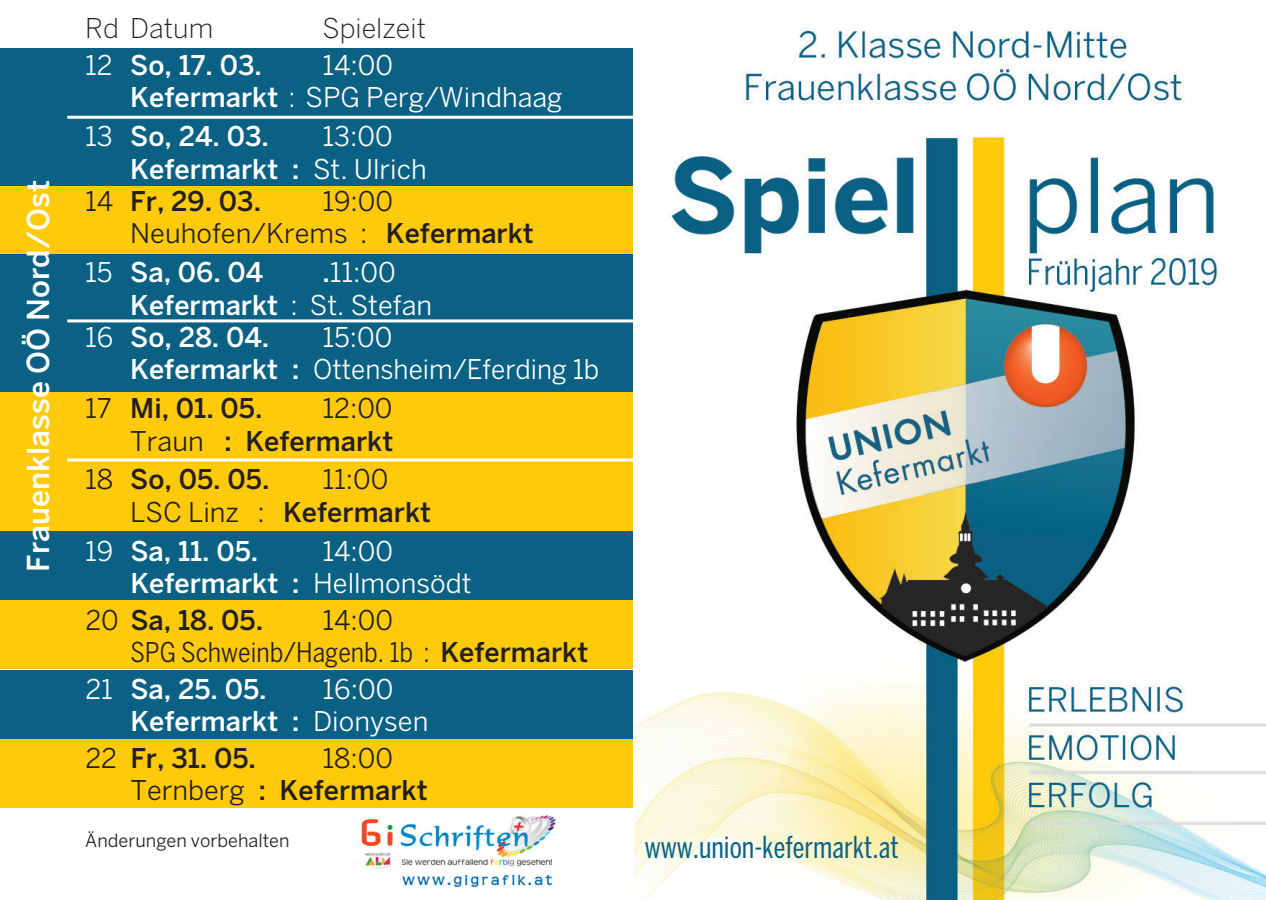
<style>
.page{position:relative;width:1266px;height:900px;background:#fff}
.page>*{position:absolute;margin:0;border:0;box-sizing:border-box;transform-origin:0 0}
.t1{font:extra-condensed 30px "Benton Sans";color:#0a6183}
.t2{font:500 30px "Benton Sans";color:#fff}
.t3{font:27px/32.4px "Benton Sans";color:#fff}
.t4{font:500 27px "Benton Sans";color:#fff}
.t5{font:27px/32.4px "Benton Sans";color:#231f20}
.t6{font:500 27px/32.4px "Benton Sans";color:#231f20;text-align:right}
.t7{font:condensed 27px/32.4px "Benton Sans";color:#231f20;text-align:center}
.t8{font:300 27px "Benton Sans";color:#231f20}
.t9{font:18px "Benton Sans";color:#231f20}
.s1{font-weight:400}
.s2{font-weight:500}
.s3{font-stretch:condensed}
.s4{font-stretch:normal}
.s5{font-weight:500;font-stretch:normal}
</style>
<div class="page">
<img style="left:633px;top:30px;width:633px;height:870px">
<div style="left:0;top:48px;width:633px;height:69px;background:#0a6183"></div>
<div style="left:0;top:392px;width:633px;height:138px;background:#feca0a"></div>
<div style="left:0;top:186px;width:633px;height:68px;background:#feca0a"></div>
<div style="left:0;top:600px;width:633px;height:69px;background:#feca0a"></div>
<div style="left:0;top:739px;width:633px;height:69px;background:#feca0a"></div>
<div style="left:0;top:117px;width:633px;height:69px;background:#0a6183"></div>
<div style="left:0;top:254px;width:633px;height:138px;background:#0a6183"></div>
<div style="left:0;top:531px;width:633px;height:69px;background:#0a6183"></div>
<div style="left:0;top:670px;width:633px;height:69px;background:#0a6183"></div>
<img style="left:361px;top:815px;width:195px;height:73px">
<hr style="left:67px;top:116px;width:566px;height:3px;background:#fff">
<hr style="left:67px;top:319px;width:566px;height:3px;background:#fff">
<hr style="left:67px;top:458px;width:566px;height:3px;background:#fff">
<svg style="left:1260px;top:895px;width:6px;height:5px"></svg>
<p class="t2" style="left:20px;top:572px;width:393px;rotate:-90deg">Frauenklasse OÖ Nord/Ost</p>
<p class="t8" style="left:85px;top:13px;width:130px">Rd Datum</p>
<p class="t8" style="left:322px;top:13px;width:105px">Spielzeit</p>
<p class="t4" style="left:85px;top:49px;width:178px"><span class="s1">12</span> So, 17. 03.</p>
<p class="t3" style="left:130px;top:49px;width:434px;text-indent:192px">14:00<br><span class="s2">Kefermarkt</span> <span class="s3">:</span> SPG Perg/Windhaag</p>
<p class="t4" style="left:85px;top:120px;width:185px"><span class="s1">13</span> So, 24. 03.</p>
<p class="t3" style="left:322px;top:120px;width:72px">13:00</p>
<p class="t4" style="left:130px;top:153px;width:298px">Kefermarkt : <span class="s1">St. Ulrich</span></p>
<p class="t6" style="left:85px;top:185px;width:177px"><span class="s1">14</span> Fr, 29. 03.</p>
<p class="t5" style="left:130px;top:185px;width:405px;text-indent:192px">19:00<br>Neuhofen/Krems : <span class="s2">Kefermarkt</span></p>
<p class="t4" style="left:85px;top:256px;width:180px"><span class="s1">15</span> Sa, 06. 04</p>
<p class="t3" style="left:322px;top:256px;width:75px"><span class="s2">.</span>11:00</p>
<p class="t4" style="left:130px;top:289px;width:303px">Kefermarkt <span class="s1">: St. Stefan</span></p>
<p class="t4" style="left:85px;top:321px;width:186px"><span class="s1">16</span> So, 28. 04.</p>
<p class="t3" style="left:130px;top:321px;width:470px;text-align:center">15:00<br><span class="s2">Kefermarkt :</span> Ottensheim/Eferding 1b</p>
<p class="t6" style="left:85px;top:392px;width:179px"><span class="s1">17</span> Mi, 01. 05.</p>
<p class="t6" style="left:130px;top:392px;width:264px"><span class="s1">12:00<br>Traun</span> : Kefermarkt</p>
<p class="t6" style="left:85px;top:463px;width:186px"><span class="s1">18</span> So, 05. 05.</p>
<p class="t5" style="left:130px;top:463px;width:302px;text-indent:192px">11:00<br>LSC Linz : <span class="s2">Kefermarkt</span></p>
<p class="t4" style="left:85px;top:535px;width:175px"><span class="s1">19</span> Sa, 11. 05.</p>
<p class="t3" style="left:130px;top:534px;width:343px;text-indent:192px">14:00<br><span class="s2">Kefermarkt :</span> Hellmonsödt</p>
<p class="t6" style="left:85px;top:603px;width:179px"><span class="s1">20</span> Sa, 18. 05.</p>
<p class="t7" style="left:130px;top:603px;width:459px"><span class="s4">14:00<br></span>SPG Schweinb/Hagenb. 1b : <span class="s5">Kefermarkt</span></p>
<p class="t4" style="left:85px;top:673px;width:183px"><span class="s1">21</span> Sa, 25. 05.</p>
<p class="t3" style="left:130px;top:672px;width:299px;text-indent:192px">16:00<br><span class="s2">Kefermarkt :</span> Dionysen</p>
<p class="t6" style="left:85px;top:741px;width:172px"><span class="s1">22</span> Fr, 31. 05.</p>
<p class="t5" style="left:130px;top:741px;width:299px;text-indent:192px">18:00<br>Ternberg <span class="s2">: Kefermarkt</span></p>
<p class="t9" style="left:85px;top:830px;width:206px">Änderungen vorbehalten</p>
<p class="t1" style="left:645px;top:830px;width:255px">www.union-kefermarkt.at</p>
</div>
